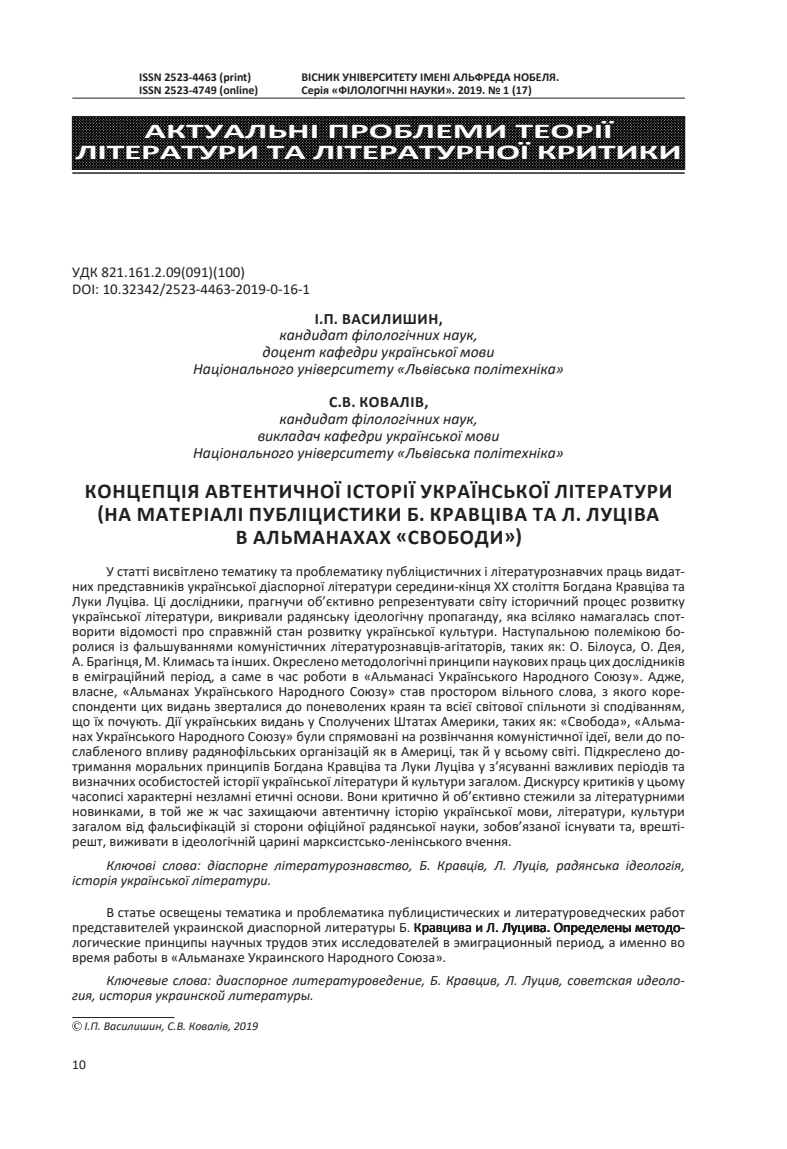
<style>
.page{position:relative;width:787px;height:1149px;background:#fff}
.page>*{position:absolute;margin:0;border:0;box-sizing:border-box;transform-origin:0 0}
.Название_статьи{font:700 21px/23.2px "Calibri";letter-spacing:.04em;color:#231f20;text-align:center}
.Рубрика{font:700 21px/21px "Calibri";letter-spacing:-.01em;color:#fff;text-align:center;scale:1.7 1}
.место_работ{font:italic 15.75px "Calibri";color:#231f20}
.автор{font:700 15.75px "Calibri";letter-spacing:.04em;color:#231f20}
.УДК{font:15px/16.8px "Calibri";color:#231f20}
.анотация{font:14.25px/15px "Calibri";color:#231f20;text-align:justify}
.ключ_слова{font:italic 14.25px/15px "Calibri";color:#231f20}
.t1{font:13.5px "Calibri";color:#231f20}
.t2{font:700 12px "Calibri";color:#231f20}
.знак_охрани{font:italic 12px "Calibri";color:#231f20}
</style>
<div class="page">
<hr style="left:72px;top:98px;width:613px;height:1px;background:#231f20">
<img style="left:74px;top:119px;width:609px;height:48px">
<div style="left:72px;top:117px;width:613px;height:52px;border:1px solid #231f20"></div>
<hr style="left:72px;top:172px;width:612px;height:2px;background:#231f20">
<svg style="left:75px;top:118px;width:605px;height:42px;background:#1f1e1f"></svg>
<hr style="left:72px;top:1016px;width:102px;height:1px;background:#231f20">
<svg style="left:72px;top:1021px;width:10px;height:9px"></svg>
<p class="t2" style="left:139px;top:68px;width:113px">ISSN 2523-4463 (print)</p>
<p class="t2" style="left:301px;top:68px;width:259px">ВІСНИК УНІВЕРСИТЕТУ ІМЕНІ АЛЬФРЕДА НОБЕЛЯ.</p>
<p class="t2" style="left:139px;top:81px;width:121px">ISSN 2523-4749 (online)</p>
<p class="t2" style="left:301px;top:81px;width:232px">Серія «ФІЛОЛОГІЧНІ НАУКИ». 2019. № 1 (17)</p>
<p class="Рубрика" style="left:75px;top:121px;width:358px">АКТУАЛЬНІ ПРОБЛЕМИ ТЕОРІЇ<br>ЛІТЕРАТУРИ ТА ЛІТЕРАТУРНОЇ КРИТИКИ</p>
<p class="УДК" style="left:72px;top:263px;width:239px">УДК 821.161.2.09(091)(100)<br>DOI: 10.32342/2523-4463-2019-0-16-1</p>
<p class="автор" style="left:315px;top:307px;width:130px">І.П. ВАСИЛИШИН,</p>
<p class="место_работ" style="left:279px;top:324px;width:200px">кандидат філологічних наук,</p>
<p class="место_работ" style="left:262px;top:341px;width:233px">доцент кафедри української мови</p>
<p class="место_работ" style="left:193px;top:358px;width:372px">Національного університету «Львівська політехніка»</p>
<p class="автор" style="left:329px;top:391px;width:101px">С.В. КОВАЛІВ,</p>
<p class="место_работ" style="left:279px;top:408px;width:200px">кандидат філологічних наук,</p>
<p class="место_работ" style="left:258px;top:424px;width:243px">викладач кафедри української мови</p>
<p class="место_работ" style="left:193px;top:441px;width:372px">Національного університету «Львівська політехніка»</p>
<p class="Название_статьи" style="left:85px;top:478px;width:589px">КОНЦЕПЦІЯ АВТЕНТИЧНОЇ ІСТОРІЇ УКРАЇНСЬКОЇ ЛІТЕРАТУРИ (НА МАТЕРІАЛІ ПУБЛІЦИСТИКИ Б. КРАВЦІВА ТА Л. ЛУЦІВА</p>
<p class="Название_статьи" style="left:236px;top:525px;width:288px">В АЛЬМАНАХАХ «СВОБОДИ»)</p>
<p class="анотация" style="left:72px;top:563px;width:614px;text-indent:34px">У статті висвітлено тематику та проблематику публіцистичних і літературознавчих праць видат&shy;них представників української діаспорної літератури середини-кінця ХХ століття Богдана Кравціва та Луки Луціва. Ці дослідники, прагнучи об’єктивно репрезентувати світу історичний процес розвитку української літератури, викривали радянську ідеологічну пропаганду, яка всіляко намагалась спот&shy;ворити відомості про справжній стан розвитку української культури. Наступальною полемікою бо&shy;ролися із фальшуваннями комуністичних літературознавців-агітаторів, таких як: О. Білоуса, О. Дея, А. Брагінця, М. Климась та інших. Окреслено методологічні принципи наукових праць цих дослідників в еміграційний період, а саме в час роботи в «Альманасі Українського Народного Союзу». Адже, власне, «Альманах Українського Народного Союзу» став простором вільного слова, з якого коре&shy;спонденти цих видань зверталися до поневолених краян та всієї світової спільноти зі сподіванням, що їх почують. Дії українських видань у Сполучених Штатах Америки, таких як: «Свобода», «Альма&shy;нах Українського Народного Союзу» були спрямовані на розвінчання комуністичної ідеї, вели до по&shy;слабленого впливу радянофільських організацій як в Америці, так й у всьому світі. Підкреслено до&shy;тримання моральних принципів Богдана Кравціва та Луки Луціва у з’ясуванні важливих періодів та визначних особистостей історії української літератури й культури загалом. Дискурсу критиків у цьому часописі характерні незламні етичні основи. Вони критично й об’єктивно стежили за літературними новинками, в той же ж час захищаючи автентичну історію української мови, літератури, культури загалом від фальсифікацій зі сторони офіційної радянської науки, зобов’язаної існувати та, врешті&shy;решт, виживати в ідеологічній царині марксистсько-ленінського вчення.</p>
<p class="ключ_слова" style="left:72px;top:856px;width:614px;text-indent:34px">Ключові слова: діаспорне літературознавство, Б. Кравців, Л. Луців, радянська ідеологія, історія української літератури.</p>
<p class="анотация" style="left:72px;top:903px;width:614px;text-indent:34px">В статье освещены тематика и проблематика публицистических и литературоведческих работ представителей украинской диаспорной литературы Б. Кравцива и Л. Луцива. Определены методо&shy;логические принципы научных трудов этих исследователей в эмиграционный период, а именно во время работы в «Альманахе Украинского Народного Союза».</p>
<p class="ключ_слова" style="left:72px;top:972px;width:614px;text-indent:34px">Ключевые слова: диаспорное литературоведение, Б. Кравцив, Л. Луцив, советская идеоло&shy;гия, история украинской литературы.</p>
<p class="знак_охрани" style="left:84px;top:1017px;width:175px">І.П. Василишин, С.В. Ковалів, 2019</p>
<p class="t1" style="left:72px;top:1054px;width:15px">10</p>
</div>
